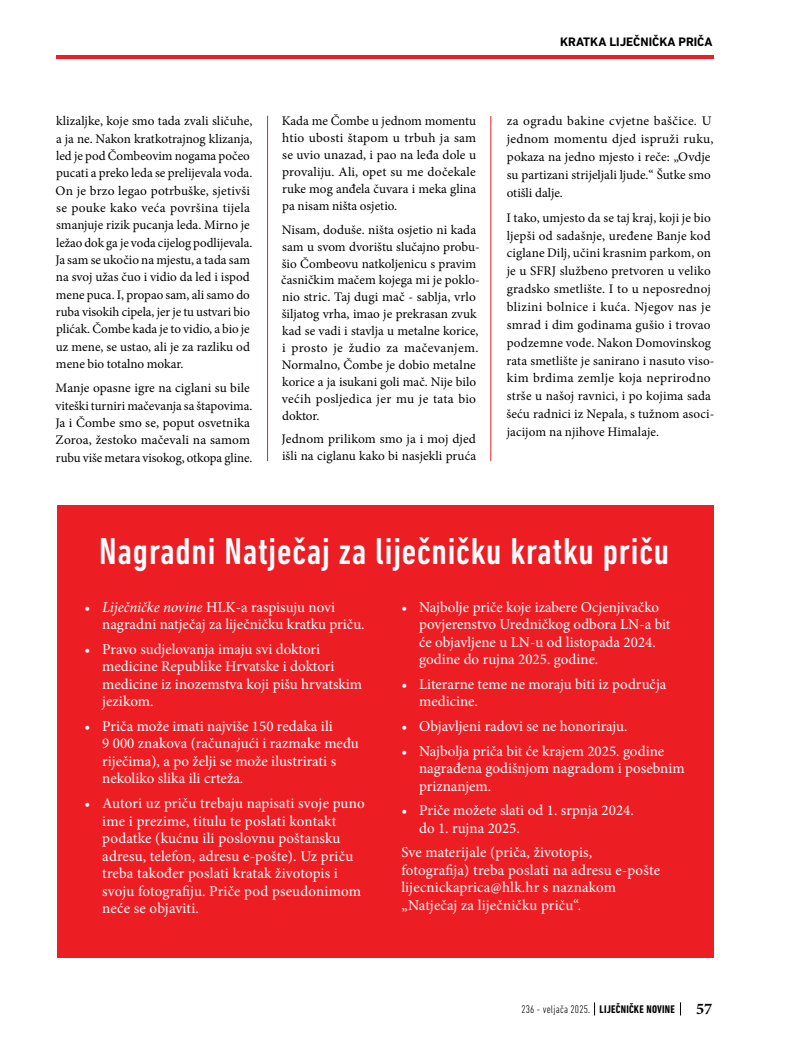
<style>
.page{position:relative;width:798px;height:1046px;background:#fff}
.page>*{position:absolute;margin:0;border:0;box-sizing:border-box;transform-origin:0 0}
.t1{font:500 condensed 38.12px "DIN Next LT Pro";letter-spacing:.02em;color:#fff}
.t2{font:700 16.25px "Minion Pro";color:#000}
.t3{font:15px/17.5px "Minion Pro";color:#fff}
.t4{font:13.12px/17.2px "Minion Pro";letter-spacing:.005em;color:#000}
.t5{font:700 12.5px "DIN Next LT Pro";color:#000}
.t6{font:300 condensed 11.25px "DIN Next LT Pro";letter-spacing:.02em;color:#000}
.s1{font-style:italic}
.s2{font-weight:700}
</style>
<div class="page">
<svg style="left:680px;top:1002px;width:1px;height:13px"></svg>
<svg style="left:594px;top:1002px;width:1px;height:13px"></svg>
<hr style="left:490px;top:116px;width:1px;height:345px;background:#ed1d24">
<hr style="left:267px;top:116px;width:1px;height:345px;background:#ed1d24">
<hr style="left:57px;top:55px;width:656px;height:3px;background:#ed1d24">
<div style="left:57px;top:505px;width:656px;height:452px;background:#ed1d24"></div>
<p class="t4" style="left:55px;top:112px;width:198px">klizaljke, koje smo tada zvali sličuhe, a ja ne. Nakon kratkotrajnog klizanja, led je pod Čombeovim nogama počeo pucati a preko leda se prelijevala voda.<br>On je brzo legao potrbuške, sjetivši se pouke kako veća površina tijela smanjuje rizik pucanja leda. Mirno je ležao dok ga je voda cijelog podlijevala.<br>Ja sam se ukočio na mjestu, a tada sam na svoj užas čuo i vidio da led i ispod mene puca. I, propao sam, ali samo do ruba visokih cipela, jer je tu ustvari bio plićak. Čombe kada je to vidio, a bio je uz mene, se ustao, ali je za razliku od mene bio totalno mokar.</p>
<p class="t4" style="left:55px;top:379px;width:198px">Manje opasne igre na ciglani su bile viteški turniri mačevanja sa štapovima.<br>Ja i Čombe smo se, poput osvetnika Zoroa, žestoko mačevali na samom rubu više metara visokog, otkopa gline.</p>
<p class="t5" style="left:560px;top:34px;width:154px">KRATKA LIJEČNIČKA PRIČA</p>
<p class="t4" style="left:281px;top:113px;width:196px;line-height:16.9px;text-align:justify">Kada me Čombe u jednom momentu htio ubosti štapom u trbuh ja sam se uvio unazad, i pao na leđa dole u provaliju. Ali, opet su me dočekale ruke mog anđela čuvara i meka glina pa nisam ništa osjetio.</p>
<p class="t4" style="left:281px;top:221px;width:200px;line-height:16.9px">Nisam, doduše. ništa osjetio ni kada sam u svom dvorištu slučajno probu&shy;šio Čombeovu natkoljenicu s pravim časničkim mačem kojega mi je poklo&shy;nio stric. Taj dugi mač - sablja, vrlo šiljatog vrha, imao je prekrasan zvuk kad se vadi i stavlja u metalne korice, i prosto je žudio za mačevanjem.<br>Normalno, Čombe je dobio metalne korice a ja isukani goli mač. Nije bilo većih posljedica jer mu je tata bio doktor.</p>
<p class="t4" style="left:281px;top:431px;width:196px;line-height:16.9px">Jednom prilikom smo ja i moj djed išli na ciglanu kako bi nasjekli pruća</p>
<p class="t4" style="left:506px;top:112px;width:208px;line-height:17.9px">za ogradu bakine cvjetne baščice. U jednom momentu djed ispruži ruku, pokaza na jedno mjesto i reče: „Ovdje su partizani strijeljali ljude.“ Šutke smo otišli dalje.</p>
<p class="t4" style="left:506px;top:209px;width:210px;line-height:17.9px">I tako, umjesto da se taj kraj, koji je bio ljepši od sadašnje, uređene Banje kod ciglane Dilj, učini krasnim parkom, on je u SFRJ službeno pretvoren u veliko gradsko smetlište. I to u neposrednoj blizini bolnice i kuća. Njegov nas je smrad i dim godinama gušio i trovao podzemne vode. Nakon Domovinskog rata smetlište je sanirano i nasuto viso&shy;kim brdima zemlje koja neprirodno strše u našoj ravnici, i po kojima sada šeću radnici iz Nepala, s tužnom asoci&shy;jacijom na njihove Himalaje.</p>
<h1 class="t1" style="left:99px;top:529px;width:571px">Nagradni Natječaj za liječničku kratku priču</h1>
<p class="t3" style="left:102px;top:598px;width:264px;text-indent:-18px">• <span class="s1">Liječničke novine</span> HLK-a raspisuju novi nagradni natječaj za liječničku kratku priču.</p>
<p class="t3" style="left:102px;top:640px;width:261px;text-indent:-18px">• Pravo sudjelovanja imaju svi doktori medicine Republike Hrvatske i doktori medicine iz inozemstva koji pišu hrvatskim jezikom.</p>
<p class="t3" style="left:102px;top:717px;width:258px;text-indent:-18px">• Priča može imati najviše 150 redaka ili<br>9 000 znakova (računajući i razmake među riječima), a po želji se može ilustrirati s nekoliko slika ili crteža.</p>
<p class="t3" style="left:102px;top:794px;width:264px;text-indent:-18px">• Autori uz priču trebaju napisati svoje puno ime i prezime, titulu te poslati kontakt podatke (kućnu ili poslovnu poštansku adresu, telefon, adresu e-pošte). Uz priču treba također poslati kratak životopis i svoju fotografiju. Priče pod pseudonimom neće se objaviti.</p>
<p class="t3" style="left:419px;top:598px;width:253px;text-indent:-18px">• Najbolje priče koje izabere Ocjenjivačko povjerenstvo Uredničkog odbora LN-a bit će objavljene u LN-u od listopada 2024. godine do rujna 2025. godine.</p>
<p class="t3" style="left:419px;top:675px;width:249px;text-indent:-18px">• Literarne teme ne moraju biti iz područja medicine.</p>
<p class="t3" style="left:401px;top:717px;width:227px">• Objavljeni radovi se ne honoriraju.</p>
<p class="t3" style="left:419px;top:742px;width:267px;text-indent:-18px">• Najbolja priča bit će krajem 2025. godine nagrađena godišnjom nagradom i posebnim priznanjem.</p>
<p class="t3" style="left:419px;top:801px;width:216px;text-indent:-18px">• Priče možete slati od 1. srpnja 2024. do 1. rujna 2025.</p>
<p class="t3" style="left:401px;top:843px;width:260px">Sve materijale (priča, životopis, fotografija) treba poslati na adresu e-pošte lijecnickaprica@hlk.hr s naznakom „Natječaj za liječničku priču“.</p>
<p class="t6" style="left:521px;top:1002px;width:155px">236 - veljača 2025. <span class="s2">LIJEČNIČKE NOVINE</span></p>
<p class="t2" style="left:695px;top:997px;width:18px">57</p>
</div>
